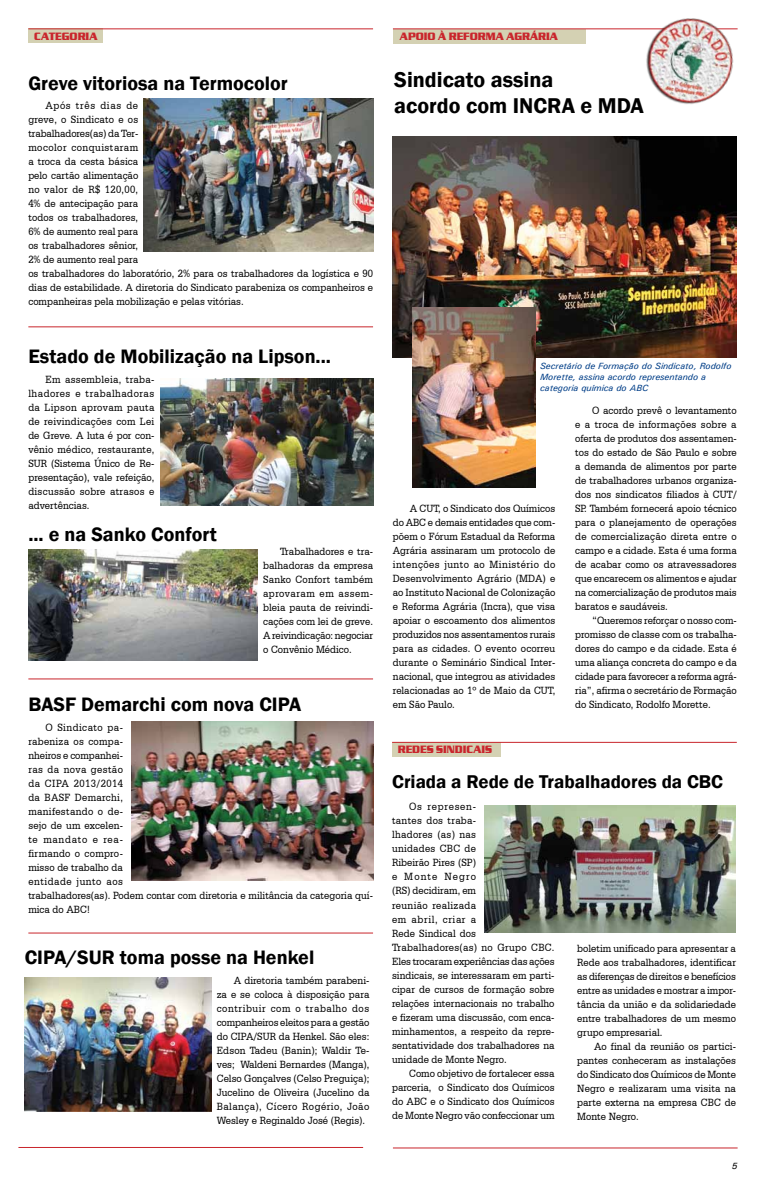
<style>
.page{position:relative;width:766px;height:1191px;background:#fff}
.page>*{position:absolute;margin:0;border:0;box-sizing:border-box;transform-origin:0 0}
.t1{font:600 22px/26.4px "Franklin Gothic";color:#000}
.t2{font:600 20px "Franklin Gothic";color:#000}
.t3{font:600 19px "Franklin Gothic";color:#000}
.t4{font:11px/14px "Serifa BT";color:#000;text-align:justify;scale:.9 1}
.t5{font:700 11px "Serpentine D";color:#c9252c;scale:.9 1}
.t6{font:italic 500 9px/10.8px "Univers";color:#023f88}
.t7{font:italic 500 9px "Univers";color:#000}
</style>
<div class="page">
<div style="left:28px;top:28px;width:75px;height:15px;background:#d4d1b3"></div>
<hr style="left:28px;top:28px;width:345px;height:1px;background:#c9252c">
<div style="left:393px;top:29px;width:192px;height:14px;background:#d4d1b3"></div>
<hr style="left:393px;top:28px;width:344px;height:1px;background:#c9252c">
<img style="left:144px;top:98px;width:229px;height:154px">
<hr style="left:28px;top:326px;width:345px;height:1px;background:#c9252c">
<img style="left:131px;top:722px;width:242px;height:159px">
<img style="left:160px;top:378px;width:213px;height:127px">
<img style="left:25px;top:977px;width:186px;height:134px">
<hr style="left:28px;top:678px;width:345px;height:1px;background:#c9252c">
<hr style="left:28px;top:932px;width:345px;height:1px;background:#c9252c">
<hr style="left:393px;top:1147px;width:344px;height:1px;background:#c9252c">
<hr style="left:18px;top:1147px;width:345px;height:1px;background:#c9252c">
<img style="left:393px;top:136px;width:343px;height:221px">
<img style="left:412px;top:307px;width:123px;height:180px">
<div style="left:392px;top:742px;width:108px;height:14px;background:#d4d1b3"></div>
<hr style="left:392px;top:742px;width:344px;height:1px;background:#c9252c">
<img style="left:484px;top:805px;width:251px;height:127px">
<img style="left:637px;top:18px;width:101px;height:86px">
<img style="left:28px;top:549px;width:229px;height:111px">
<p class="t5" style="left:34px;top:30px;width:72px">CATEGORIA</p>
<p class="t5" style="left:400px;top:30px;width:177px">APOIO À REFORMA AGRÁRIA</p>
<h2 class="t2" style="left:28px;top:71px;width:261px">Greve vitoriosa na Termocolor</h2>
<p class="t4" style="left:28px;top:98px;width:384px;text-align:left;text-indent:17px">Após três dias de<br>greve, o Sindicato e os<br>trabalhadores(as) da Ter-<br>mocolor conquistaram<br>a troca da cesta básica<br>pelo cartão alimentação<br>no valor de R$ 120,00,<br>4% de antecipação para<br>todos os trabalhadores,<br>6% de aumento real para<br>os trabalhadores sênior,<br>2% de aumento real para<br>os trabalhadores do laboratório, 2% para os trabalhadores da logística e 90 dias de estabilidade. A diretoria do Sindicato parabeniza os companheiros e companheiras pela mobilização e pelas vitórias.</p>
<h1 class="t1" style="left:394px;top:67px;width:251px">Sindicato assina<br>acordo com INCRA e MDA</h1>
<h2 class="t2" style="left:28px;top:344px;width:304px">Estado de Mobilização na Lipson...</h2>
<p class="t4" style="left:28px;top:372px;width:141px;text-indent:17px">Em assembleia, traba&shy;lhadores e trabalhadoras da Lipson aprovam pauta de reivindicações com Lei de Greve. A luta é por con&shy;vênio médico, restaurante, SUR (Sistema Único de Re&shy;presentação), vale refeição, discussão sobre atrasos e advertências.</p>
<h2 class="t2" style="left:28px;top:522px;width:190px">... e na Sanko Confort</h2>
<p class="t4" style="left:263px;top:544px;width:124px;text-indent:17px">Trabalhadores e tra&shy;balhadoras da empresa Sanko Confort também aprovaram em assem&shy;bleia pauta de reivindi&shy;cações com lei de greve.<br>A reivindicação: negociar o Convênio Médico.</p>
<h2 class="t2" style="left:28px;top:692px;width:274px">BASF Demarchi com nova CIPA</h2>
<p class="t4" style="left:28px;top:720px;width:384px;text-align:left;text-indent:17px">O Sindicato pa-<br>rabeniza os compa-<br>nheiros e companhei-<br>ras da nova gestão<br>da CIPA 2013/2014<br>da BASF Demarchi,<br>manifestando o de-<br>sejo de um excelen-<br>te mandato e rea-<br>firmando o compro-<br>misso de trabalho da<br>entidade junto aos<br>trabalhadores(as). Podem contar com diretoria e militância da categoria quí&shy;mica do ABC!</p>
<h2 class="t2" style="left:25px;top:945px;width:291px">CIPA/SUR toma posse na Henkel</h2>
<p class="t4" style="left:217px;top:972px;width:171px;text-indent:17px">A diretoria também parabeni&shy;za e se coloca à disposição para contribuir com o trabalho dos companheiros eleitos para a gestão do CIPA/SUR da Henkel. São eles:<br>Edson Tadeu (Banin); Waldir Te&shy;ves; Waldeni Bernardes (Manga), Celso Gonçalves (Celso Preguiça); Jucelino de Oliveira (Jucelino da Balança), Cícero Rogério, João Wesley e Reginaldo José (Regis).</p>
<p class="t6" style="left:540px;top:360px;width:193px">Secretário de Formação do Sindicato, Rodolfo<br>Morette, assina acordo representando a categoria química do ABC</p>
<p class="t4" style="left:393px;top:501px;width:182px;text-indent:17px">A CUT, o Sindicato dos Químicos do ABC e demais entidades que com&shy;põem o Fórum Estadual da Reforma Agrária assinaram um protocolo de intenções junto ao Ministério do Desenvolvimento Agrário (MDA) e ao Instituto Nacional de Colonização e Reforma Agrária (Incra), que visa apoiar o escoamento dos alimentos produzidos nos assentamentos rurais para as cidades. O evento ocorreu durante o Seminário Sindical Inter&shy;nacional, que integrou as atividades relacionadas ao 1º de Maio da CUT, em São Paulo.</p>
<p class="t5" style="left:397px;top:743px;width:106px">REDES SINDICAIS</p>
<p class="t4" style="left:575px;top:403px;width:181px;text-indent:17px">O acordo prevê o levantamento e a troca de informações sobre a oferta de produtos dos assentamen&shy;tos do estado de São Paulo e sobre a demanda de alimentos por parte de trabalhadores urbanos organiza&shy;dos nos sindicatos filiados à CUT/ SP. Também fornecerá apoio técnico para o planejamento de operações de comercialização direta entre o campo e a cidade. Esta é uma forma de acabar como os atravessadores que encarecem os alimentos e ajudar na comercialização de produtos mais baratos e saudáveis.</p>
<p class="t4" style="left:575px;top:613px;width:181px;text-indent:17px">“Queremos reforçar o nosso com&shy;promisso de classe com os trabalha&shy;dores do campo e da cidade. Esta é uma aliança concreta do campo e da cidade para favorecer a reforma agrá&shy;ria”, afirma o secretário de Formação do Sindicato, Rodolfo Morette.</p>
<h3 class="t3" style="left:392px;top:769px;width:332px">Criada a Rede de Trabalhadores da CBC</h3>
<p class="t4" style="left:392px;top:799px;width:182px;text-align:left;text-indent:17px">Os represen-<br>tantes dos traba-<br>lhadores (as) nas<br>unidades CBC de<br>Ribeirão Pires (SP)<br>e Monte Negro<br>(RS) decidiram, em<br>reunião realizada<br>em abril, criar a<br>Rede Sindical dos<br>Trabalhadores(as) no Grupo CBC.<br>Eles trocaram experiências das ações sindicais, se interessaram em parti&shy;cipar de cursos de formação sobre relações internacionais no trabalho e fizeram uma discussão, com enca&shy;minhamentos, a respeito da repre&shy;sentatividade dos trabalhadores na unidade de Monte Negro.</p>
<p class="t4" style="left:392px;top:1065px;width:182px;text-indent:17px">Como objetivo de fortalecer essa parceria, o Sindicato dos Químicos do ABC e o Sindicato dos Químicos de Monte Negro vão confeccionar um</p>
<p class="t4" style="left:577px;top:941px;width:178px">boletim unificado para apresentar a Rede aos trabalhadores, identificar as diferenças de direitos e benefícios entre as unidades e mostrar a impor&shy;tância da união e da solidariedade entre trabalhadores de um mesmo grupo empresarial.</p>
<p class="t4" style="left:577px;top:1039px;width:178px;text-indent:17px">Ao final da reunião os partici&shy;pantes conheceram as instalações do Sindicato dos Químicos de Monte Negro e realizaram uma visita na parte externa na empresa CBC de Monte Negro.</p>
<p class="t7" style="left:731px;top:1159px;width:7px">5</p>
</div>
